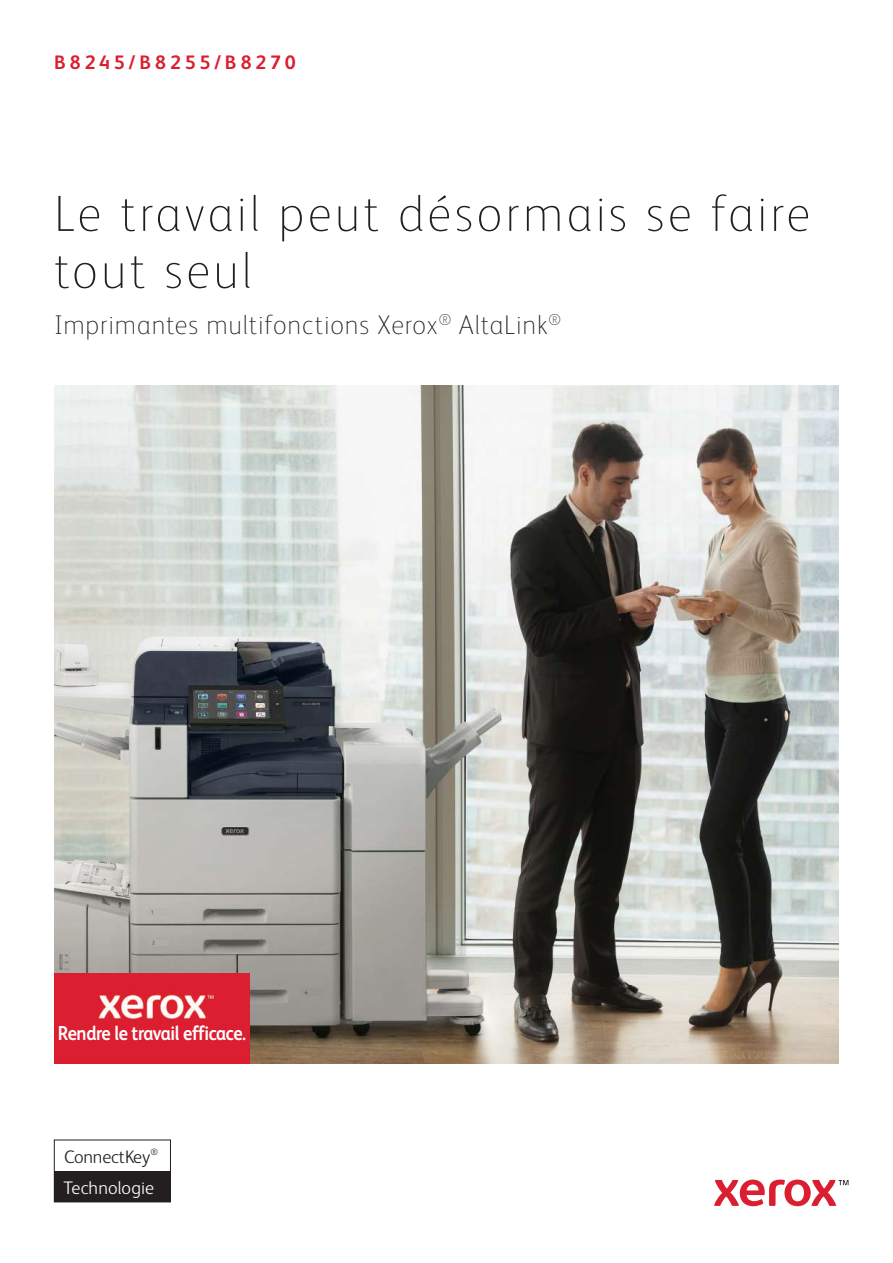
<style>
.page{position:relative;width:893px;height:1263px;background:#fff}
.page>*{position:absolute;margin:0;border:0;box-sizing:border-box;transform-origin:0 0}
.t1{font:100 51px/57px "Xerox Sans";letter-spacing:.06em;color:#231f20}
.t2{font:100 27px "Xerox Sans";letter-spacing:.03em;color:#231f20}
.t3{font:700 20.25px "Xerox Sans";letter-spacing:-.02em;color:#fff;scale:.89 1}
.t4{font:700 19.5px "Xerox Sans";letter-spacing:.195em;color:#db1e30}
.t5{font:300 18.15px "Xerox Sans";letter-spacing:.005em;color:#fff}
.t6{font:300 18.15px "Xerox Sans";letter-spacing:-.01em;color:#231f20}
</style>
<div class="page">
<img style="left:54px;top:385px;width:785px;height:679px">
<svg style="left:714px;top:1179px;width:134px;height:27px"></svg>
<div style="left:54px;top:1140px;width:117px;height:62px;border:1px solid #231f20"></div>
<div style="left:54px;top:1171px;width:116px;height:31px;background:#231f20"></div>
<img style="left:54px;top:973px;width:196px;height:91px">
<p class="t4" style="left:54px;top:49px;width:243px">B8245/B8255/B8270</p>
<h1 class="t1" style="left:54px;top:183px;width:758px">Le travail peut désormais se faire tout seul</h1>
<p class="t2" style="left:54px;top:307px;width:508px">Imprimantes multifonctions Xerox<sup>®</sup> AltaLink<sup>®</sup></p>
<p class="t3" style="left:58px;top:1019px;width:213px">Rendre le travail efficace.</p>
<p class="t6" style="left:64px;top:1145px;width:95px">ConnectKey<sup>®</sup></p>
<p class="t5" style="left:64px;top:1175px;width:92px">Technologie</p>
</div>
